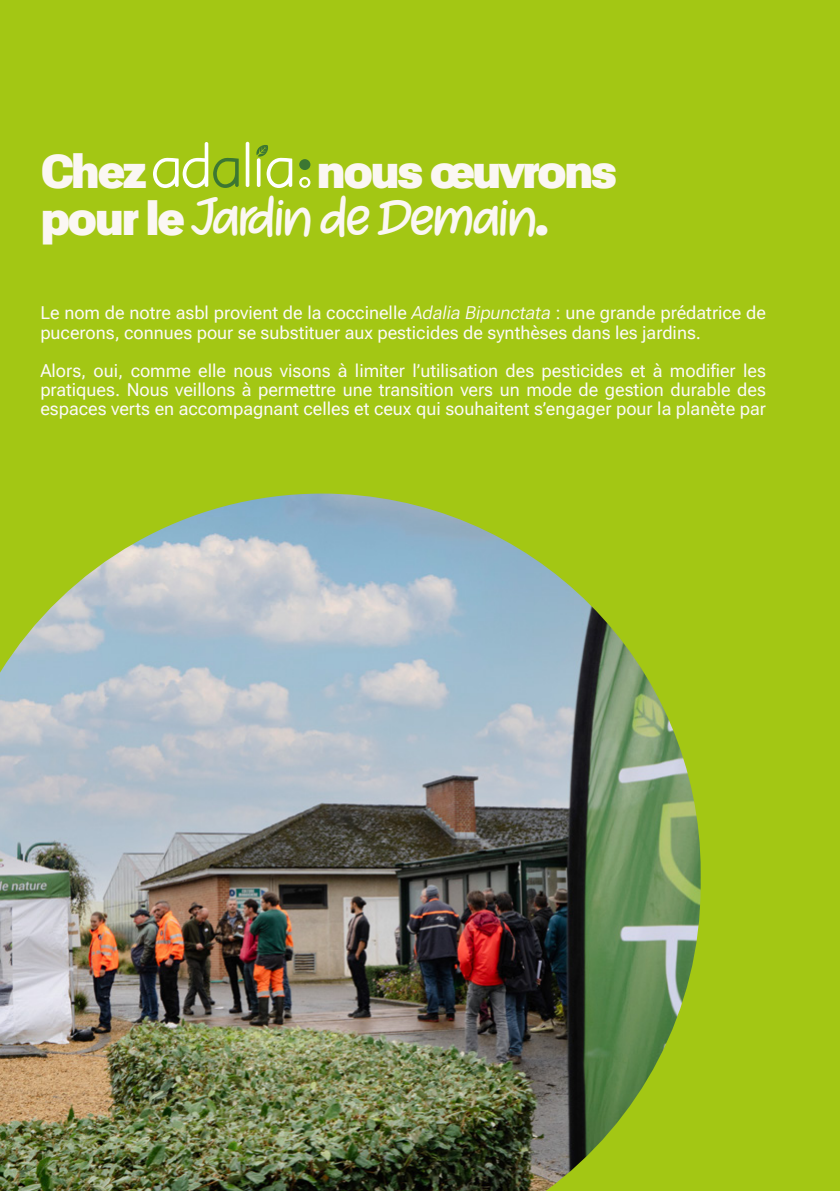
<style>
.page{position:relative;width:840px;height:1191px;background:#fff}
.page>*{position:absolute;margin:0;border:0;box-sizing:border-box;transform-origin:0 0}
.t1{font:46.8px "Heart Warming";letter-spacing:-.05em;color:#fbf7f3}
.t2{font:46.8px "Roboto Flex";letter-spacing:-.055em;color:#fbf7f3}
.t3{font:18px/19px "Roboto Flex";color:#fcfaf8}
.s1{font-family:"Roboto Flex"}
</style>
<div class="page">
<div style="left:0;top:0;width:839px;height:1191px;background:#a3c714"></div>
<svg style="left:153px;top:142px;width:85px;height:46px"></svg>
<svg style="left:256px;top:145px;width:36px;height:43px"></svg>
<svg style="left:245px;top:142px;width:4px;height:45px"></svg>
<hr style="left:257px;top:158px;width:3px;height:29px;background:#fff;border-radius:2px">
<svg style="left:299px;top:177px;width:11px;height:11px"></svg>
<div style="left:299px;top:159px;width:11px;height:11px;background:#3c7732;border-radius:6px"></div>
<img style="left:0;top:493px;width:700px;height:698px">
<h1 class="t2" style="left:40px;top:132px;width:108px">Chez</h1>
<h1 class="t2" style="left:316px;top:132px;width:302px">nous œuvrons</h1>
<h1 class="t1" style="left:40px;top:186px;width:511px"><span class="s1">pour le</span> Jardin de Demain<span class="s1">.</span></h1>
<p class="t3" style="left:40px;top:302px;width:726px">Le nom de notre asbl provient de la coccinelle Adalia Bipunctata : une grande prédatrice de pucerons, connues pour se substituer aux pesticides de synthèses dans les jardins.</p>
<p class="t3" style="left:40px;top:359px;width:726px;text-align:justify">Alors, oui, comme elle nous visons à limiter l’utilisation des pesticides et à modifier les pratiques. Nous veillons à permettre une transition vers un mode de gestion durable des espaces verts en accompagnant celles et ceux qui souhaitent s’engager pour la planète par</p>
</div>
